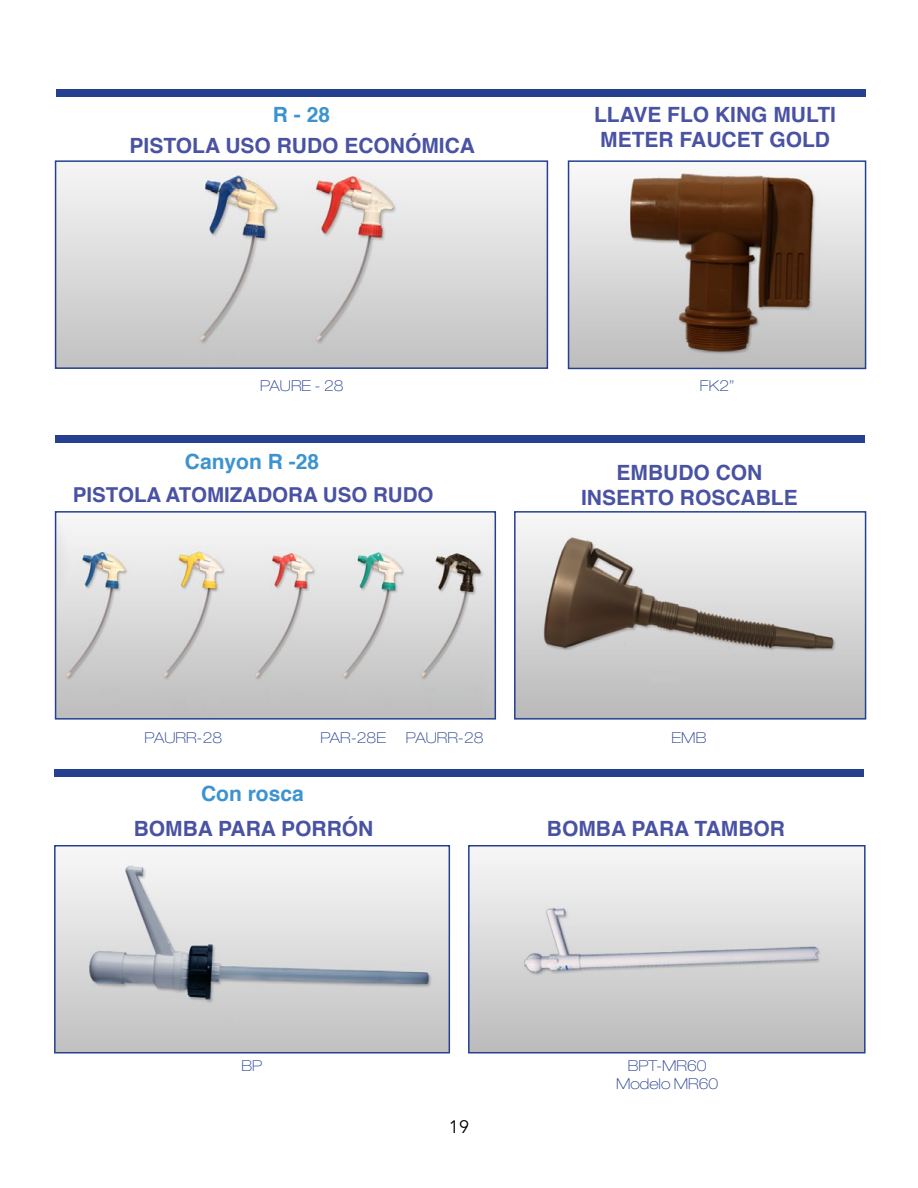
<style>
.page{position:relative;width:918px;height:1188px;background:#fff}
.page>*{position:absolute;margin:0;border:0;box-sizing:border-box;transform-origin:0 0}
.t1{font:700 21px/25.2px "Helvetica";color:#4952a3}
.t2{font:700 21px "Helvetica";color:#3d93d0}
.t3{font:700 20.55px "Helvetica";color:#4952a3}
.t4{font:18px "Avenir";color:#000}
.t5{font:100 expanded 15px/18px "Helvetica Neue LT Pro";color:#25408f;text-align:center}
</style>
<div class="page">
<img style="left:58px;top:163px;width:487px;height:203px">
<div style="left:55px;top:160px;width:493px;height:209px;border:2px solid #25408f"></div>
<img style="left:58px;top:514px;width:435px;height:203px">
<div style="left:55px;top:511px;width:441px;height:209px;border:2px solid #25408f"></div>
<img style="left:517px;top:524px;width:346px;height:193px">
<div style="left:514px;top:511px;width:352px;height:209px;border:2px solid #25408f"></div>
<div style="left:55px;top:435px;width:810px;height:8px;background:#25408f"></div>
<div style="left:56px;top:89px;width:810px;height:7px;background:#25408f"></div>
<img style="left:571px;top:172px;width:292px;height:194px">
<div style="left:568px;top:160px;width:298px;height:209px;border:2px solid #25408f"></div>
<img style="left:57px;top:857px;width:390px;height:193px">
<div style="left:54px;top:845px;width:396px;height:208px;border:2px solid #25408f"></div>
<img style="left:471px;top:852px;width:392px;height:198px">
<div style="left:468px;top:845px;width:398px;height:208px;border:2px solid #25408f"></div>
<div style="left:54px;top:769px;width:810px;height:8px;background:#25408f"></div>
<p class="t2" style="left:273px;top:98px;width:59px">R - 28</p>
<p class="t1" style="left:130px;top:134px;width:347px">PISTOLA USO RUDO ECONÓMICA</p>
<p class="t5" style="left:260px;top:377px;width:85px">PAURE - 28</p>
<p class="t2" style="left:185px;top:445px;width:136px">Canyon R -28</p>
<p class="t3" style="left:73px;top:478px;width:362px">PISTOLA ATOMIZADORA USO RUDO</p>
<p class="t1" style="left:594px;top:102px;width:243px">LLAVE FLO KING MULTI<br>METER FAUCET GOLD</p>
<p class="t5" style="left:700px;top:377px;width:36px">FK2”</p>
<p class="t1" style="left:581px;top:460px;width:218px;text-align:center">EMBUDO CON<br>INSERTO ROSCABLE</p>
<p class="t5" style="left:145px;top:729px;width:79px">PAURR-28</p>
<p class="t5" style="left:321px;top:729px;width:67px">PAR-28E</p>
<p class="t5" style="left:406px;top:729px;width:79px">PAURR-28</p>
<p class="t5" style="left:672px;top:729px;width:36px">EMB</p>
<p class="t2" style="left:201px;top:777px;width:104px">Con rosca</p>
<p class="t1" style="left:134px;top:817px;width:241px">BOMBA PARA PORRÓN</p>
<p class="t1" style="left:547px;top:817px;width:240px">BOMBA PARA TAMBOR</p>
<p class="t5" style="left:241px;top:1056px;width:22px">BP</p>
<p class="t4" style="left:449px;top:1116px;width:22px">19</p>
<p class="t5" style="left:616px;top:1056px;width:104px">BPT-MR60<br>Modelo MR60</p>
</div>
